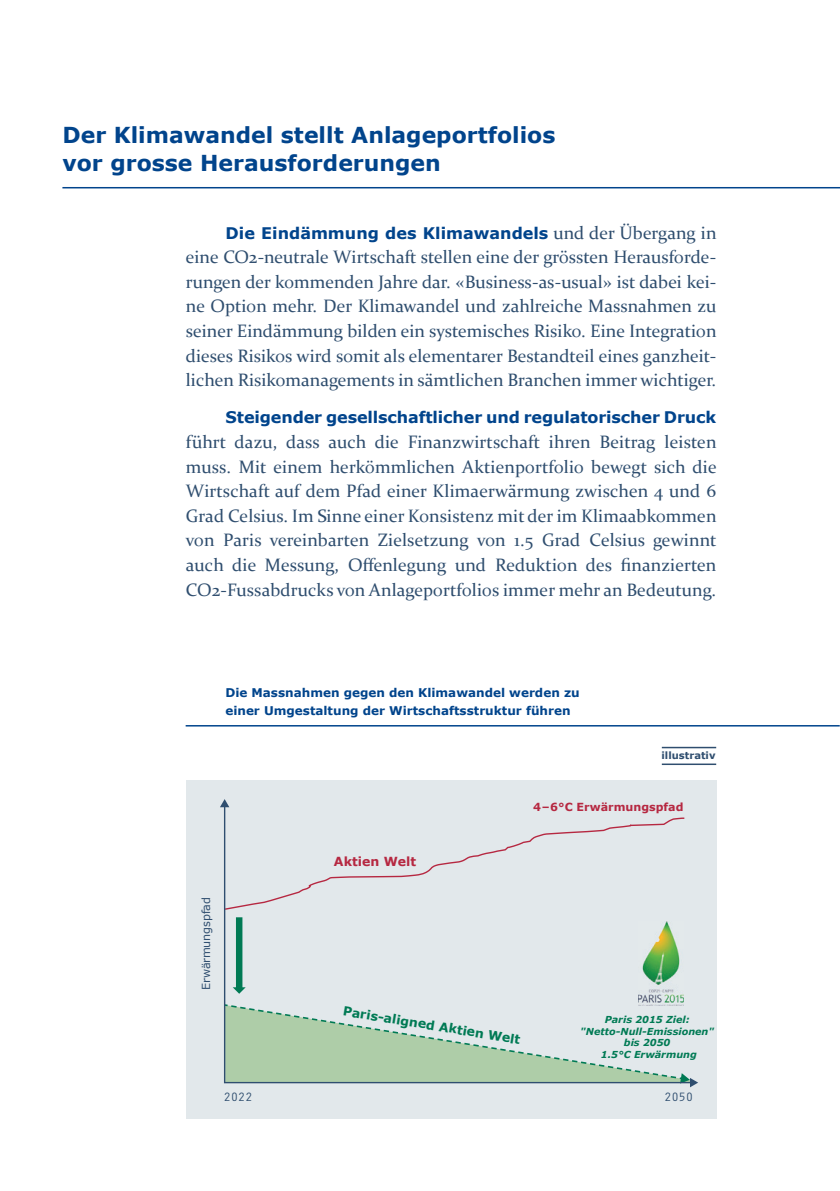
<style>
.page{position:relative;width:840px;height:1191px;background:#fff}
.page>*{position:absolute;margin:0;border:0;box-sizing:border-box;transform-origin:0 0}
.t1{font:700 22px/28px "Verdana";color:#01448c}
.t2{font:18px/24.6px "Constantia";color:#2f4e6f;text-align:justify}
.t3{font:700 16px "Verdana";letter-spacing:-.01em;color:#01448c}
.t4{font:700 12.6px "Verdana";color:#007a54}
.t5{font:700 12.6px "Verdana";color:#b62841}
.t6{font:12.6px "Orator Std";letter-spacing:-.025em;color:#2f4e6f}
.t7{font:700 12px/18px "Verdana";color:#01448c}
.t8{font:700 11.2px "Verdana";color:#b62841}
.t9{font:11.2px "Verdana";letter-spacing:-.015em;color:#2f4e6f}
.t10{font:700 10px "Verdana";color:#2f4e6f}
.t11{font:italic 700 9.6px/11.6px "Verdana";color:#007a54;text-align:center}
.s1{font-family:"Constantia";font-weight:400;font-size:18px;color:#2f4e6f}
</style>
<div class="page">
<hr style="left:661px;top:747px;width:54px;height:1px;background:#2f4e6f">
<hr style="left:661px;top:763px;width:54px;height:2px;background:#2f4e6f">
<hr style="left:62px;top:187px;width:777px;height:1px;background:#01448c">
<hr style="left:185px;top:725px;width:654px;height:1px;background:#01448c">
<div style="left:186px;top:780px;width:529px;height:338px;background:#e2e8eb"></div>
<svg style="left:223px;top:807px;width:462px;height:277px"></svg>
<svg style="left:225px;top:1004px;width:472px;height:83px"></svg>
<svg style="left:220px;top:799px;width:9px;height:8px"></svg>
<img style="left:638px;top:921px;width:45px;height:84px">
<p class="t1" style="left:62px;top:121px;width:494px">Der Klimawandel stellt Anlageportfolios vor grosse Herausforderungen</p>
<p class="t3" style="left:225px;top:221px;width:492px">Die Eindämmung des Klimawandels <span class="s1">und der Übergang in</span></p>
<p class="t2" style="left:186px;top:244px;width:532px">eine CO2-neutrale Wirtschaft stellen eine der grössten Herausforde&shy;rungen der kommenden Jahre dar. «Business-as-usual» ist dabei kei&shy;ne Option mehr. Der Klimawandel und zahlreiche Massnahmen zu seiner Eindämmung bilden ein systemisches Risiko. Eine Integration dieses Risikos wird somit als elementarer Bestandteil eines ganzheit&shy;lichen Risikomanagements in sämtlichen Branchen immer wichtiger.</p>
<p class="t3" style="left:225px;top:406px;width:492px">Steigender gesellschaftlicher und regulatorischer Druck</p>
<p class="t2" style="left:186px;top:429px;width:532px">führt dazu, dass auch die Finanzwirtschaft ihren Beitrag leisten muss. Mit einem herkömmlichen Aktienportfolio bewegt sich die Wirtschaft auf dem Pfad einer Klimaerwärmung zwischen 4 und 6<br>Grad Celsius. Im Sinne einer Konsistenz mit der im Klimaabkommen von Paris vereinbarten Zielsetzung von 1.5 Grad Celsius gewinnt auch die Messung, Offenlegung und Reduktion des finanzierten CO2-Fussabdrucks von Anlageportfolios immer mehr an Bedeutung.</p>
<p class="t7" style="left:225px;top:683px;width:355px">Die Massnahmen gegen den Klimawandel werden zu einer Umgestaltung der Wirtschaftsstruktur führen</p>
<p class="t10" style="left:661px;top:748px;width:55px">illustrativ</p>
<p class="t8" style="left:533px;top:799px;width:152px">4–6°C Erwärmungspfad</p>
<p class="t9" style="left:199px;top:989px;width:94px;rotate:-90deg">Erwärmungspfad</p>
<p class="t5" style="left:334px;top:852px;width:84px">Aktien Welt</p>
<p class="t4" style="left:344px;top:1002px;width:181px;rotate:9deg">Paris-aligned Aktien Welt</p>
<p class="t11" style="left:580px;top:1014px;width:135px">Paris 2015 Ziel: "Netto-Null-Emissionen" bis 2050<br>1.5°C Erwärmung</p>
<p class="t6" style="left:223px;top:1088px;width:31px">2022</p>
<p class="t6" style="left:663px;top:1088px;width:31px">2050</p>
</div>
